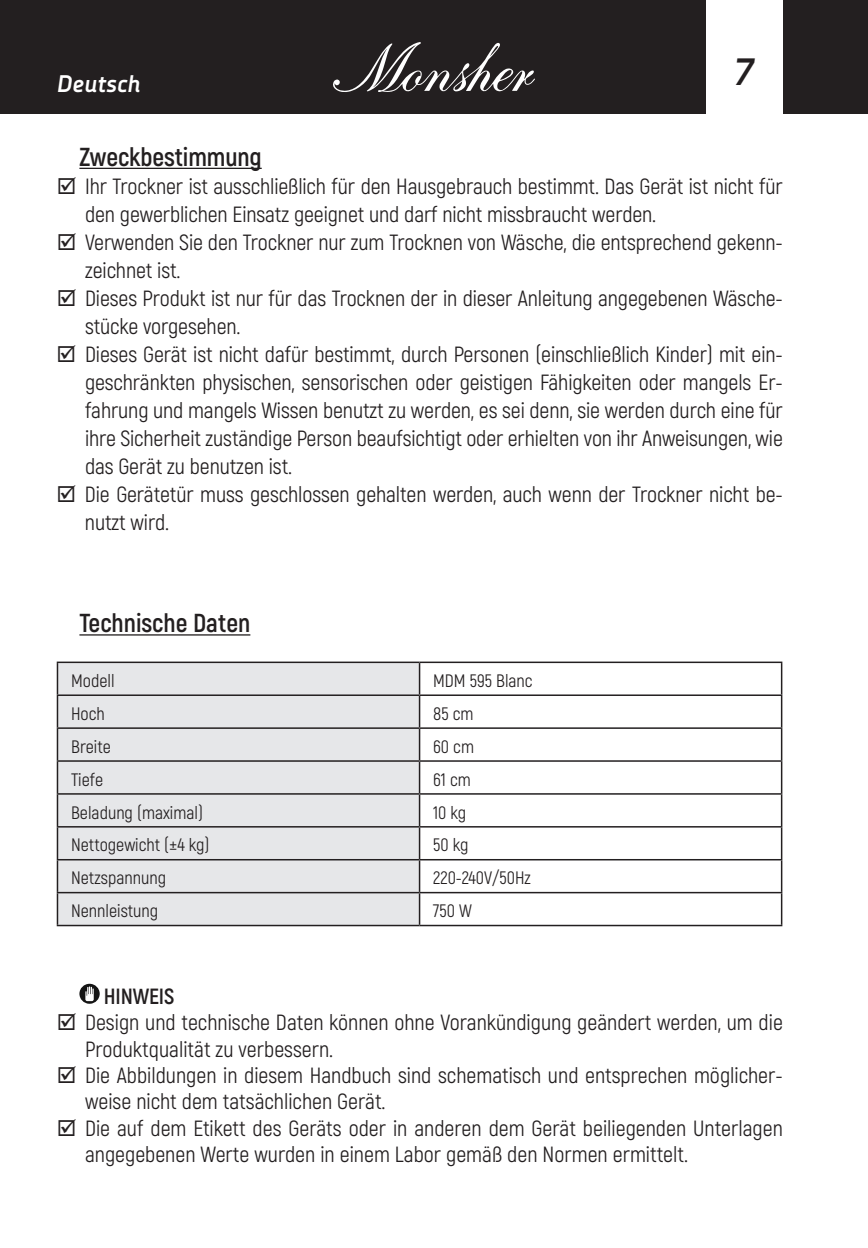
<style>
.page{position:relative;width:868px;height:1248px;background:#fff}
.page>*{position:absolute;margin:0;border:0;box-sizing:border-box;transform-origin:0 0}
.t1{font:italic 700 38px "Decima Nova Pro";color:#231f20}
.t2{font:700 26px "Akrobat";letter-spacing:-.005em;color:#231f20}
.t3{font:italic 700 24px "Decima Nova Pro";color:#fff}
.t4{font:22px/28px "Akrobat";letter-spacing:-.005em;color:#231f20}
.t5{font:700 22px "Akrobat";letter-spacing:-.01em;color:#231f20}
.t6{font:18px "Akrobat";color:#231f20}
</style>
<div class="page">
<div style="left:0;top:0;width:867px;height:113px;background:#231f20"></div>
<div style="left:706px;top:0;width:76px;height:119px;background:#fff"></div>
<svg style="left:333px;top:42px;width:202px;height:50px"></svg>
<hr style="left:79px;top:634px;width:171px;height:1px;background:#231f20">
<div style="left:58px;top:663px;width:361px;height:261px;background:#e6e7e9"></div>
<hr style="left:57px;top:661px;width:362px;height:2px;background:#231f20">
<hr style="left:57px;top:663px;width:1px;height:31px;background:#231f20">
<hr style="left:419px;top:661px;width:363px;height:2px;background:#231f20">
<hr style="left:419px;top:663px;width:1px;height:31px;background:#231f20">
<hr style="left:780px;top:663px;width:2px;height:31px;background:#231f20">
<hr style="left:57px;top:694px;width:362px;height:2px;background:#231f20">
<hr style="left:57px;top:696px;width:1px;height:31px;background:#231f20">
<hr style="left:419px;top:694px;width:363px;height:2px;background:#231f20">
<hr style="left:419px;top:696px;width:1px;height:31px;background:#231f20">
<hr style="left:780px;top:696px;width:2px;height:31px;background:#231f20">
<hr style="left:57px;top:727px;width:362px;height:1px;background:#231f20">
<hr style="left:57px;top:728px;width:1px;height:32px;background:#231f20">
<hr style="left:419px;top:727px;width:363px;height:1px;background:#231f20">
<hr style="left:419px;top:728px;width:1px;height:32px;background:#231f20">
<hr style="left:780px;top:728px;width:2px;height:32px;background:#231f20">
<hr style="left:57px;top:760px;width:362px;height:1px;background:#231f20">
<hr style="left:57px;top:761px;width:1px;height:32px;background:#231f20">
<hr style="left:419px;top:760px;width:363px;height:1px;background:#231f20">
<hr style="left:419px;top:761px;width:1px;height:32px;background:#231f20">
<hr style="left:780px;top:761px;width:2px;height:32px;background:#231f20">
<hr style="left:57px;top:793px;width:362px;height:1px;background:#231f20">
<hr style="left:57px;top:794px;width:1px;height:32px;background:#231f20">
<hr style="left:419px;top:793px;width:363px;height:1px;background:#231f20">
<hr style="left:419px;top:794px;width:1px;height:32px;background:#231f20">
<hr style="left:780px;top:794px;width:2px;height:32px;background:#231f20">
<hr style="left:57px;top:826px;width:362px;height:1px;background:#231f20">
<hr style="left:57px;top:827px;width:1px;height:31px;background:#231f20">
<hr style="left:419px;top:826px;width:363px;height:1px;background:#231f20">
<hr style="left:419px;top:827px;width:1px;height:31px;background:#231f20">
<hr style="left:780px;top:827px;width:2px;height:31px;background:#231f20">
<hr style="left:57px;top:858px;width:362px;height:2px;background:#231f20">
<hr style="left:57px;top:860px;width:1px;height:31px;background:#231f20">
<hr style="left:419px;top:858px;width:363px;height:2px;background:#231f20">
<hr style="left:419px;top:860px;width:1px;height:31px;background:#231f20">
<hr style="left:780px;top:860px;width:2px;height:31px;background:#231f20">
<hr style="left:57px;top:891px;width:362px;height:2px;background:#231f20">
<hr style="left:57px;top:893px;width:1px;height:31px;background:#231f20">
<hr style="left:419px;top:891px;width:363px;height:2px;background:#231f20">
<hr style="left:419px;top:893px;width:1px;height:31px;background:#231f20">
<hr style="left:780px;top:893px;width:2px;height:31px;background:#231f20">
<hr style="left:57px;top:924px;width:362px;height:2px;background:#231f20">
<hr style="left:419px;top:924px;width:363px;height:2px;background:#231f20">
<svg style="left:79px;top:983px;width:21px;height:20px"></svg>
<svg style="left:85px;top:986px;width:9px;height:15px"></svg>
<hr style="left:79px;top:168px;width:183px;height:1px;background:#231f20">
<p class="t3" style="left:57px;top:70px;width:85px">Deutsch</p>
<h1 class="t1" style="left:733px;top:50px;width:24px">7</h1>
<p class="t2" style="left:79px;top:140px;width:184px">Zweckbestimmung</p>
<p class="t4" style="left:85px;top:172px;width:699px">Ihr Trockner ist ausschließlich für den Hausgebrauch bestimmt. Das Gerät ist nicht für den gewerblichen Einsatz geeignet und darf nicht missbraucht werden.<br>Verwenden Sie den Trockner nur zum Trocknen von Wäsche, die entsprechend gekenn&shy;zeichnet ist.<br>Dieses Produkt ist nur für das Trocknen der in dieser Anleitung angegebenen Wäsche&shy;stücke vorgesehen.<br>Dieses Gerät ist nicht dafür bestimmt, durch Personen (einschließlich Kinder) mit ein&shy;geschränkten physischen, sensorischen oder geistigen Fähigkeiten oder mangels Er&shy;fahrung und mangels Wissen benutzt zu werden, es sei denn, sie werden durch eine für ihre Sicherheit zuständige Person beaufsichtigt oder erhielten von ihr Anweisungen, wie das Gerät zu benutzen ist.<br>Die Gerätetür muss geschlossen gehalten werden, auch wenn der Trockner nicht be&shy;nutzt wird.</p>
<p class="t2" style="left:79px;top:607px;width:172px">Technische Daten</p>
<p class="t6" style="left:71px;top:669px;width:45px">Modell</p>
<p class="t6" style="left:433px;top:669px;width:101px">MDM 595 Blanc</p>
<p class="t6" style="left:71px;top:702px;width:35px">Hoch</p>
<p class="t6" style="left:433px;top:702px;width:42px">85 cm</p>
<p class="t6" style="left:71px;top:735px;width:41px">Breite</p>
<p class="t6" style="left:433px;top:735px;width:42px">60 cm</p>
<p class="t6" style="left:71px;top:768px;width:34px">Tiefe</p>
<p class="t6" style="left:433px;top:768px;width:39px">61 cm</p>
<p class="t6" style="left:71px;top:801px;width:133px">Beladung (maximal)</p>
<p class="t6" style="left:433px;top:801px;width:34px">10 kg</p>
<p class="t6" style="left:71px;top:834px;width:140px">Nettogewicht (±4 kg)</p>
<p class="t6" style="left:433px;top:834px;width:37px">50 kg</p>
<p class="t6" style="left:71px;top:867px;width:96px">Netzspannung</p>
<p class="t6" style="left:433px;top:867px;width:99px">220-240V/50Hz</p>
<p class="t6" style="left:71px;top:900px;width:89px">Nennleistung</p>
<p class="t6" style="left:433px;top:900px;width:40px">750 W</p>
<p class="t5" style="left:104px;top:982px;width:72px">HINWEIS</p>
<p class="t4" style="left:85px;top:1009px;width:699px;line-height:26.4px">Design und technische Daten können ohne Vorankündigung geändert werden, um die Produktqualität zu verbessern.<br>Die Abbildungen in diesem Handbuch sind schematisch und entsprechen möglicher&shy;weise nicht dem tatsächlichen Gerät.<br>Die auf dem Etikett des Geräts oder in anderen dem Gerät beiliegenden Unterlagen angegebenen Werte wurden in einem Labor gemäß den Normen ermittelt.</p>
</div>
